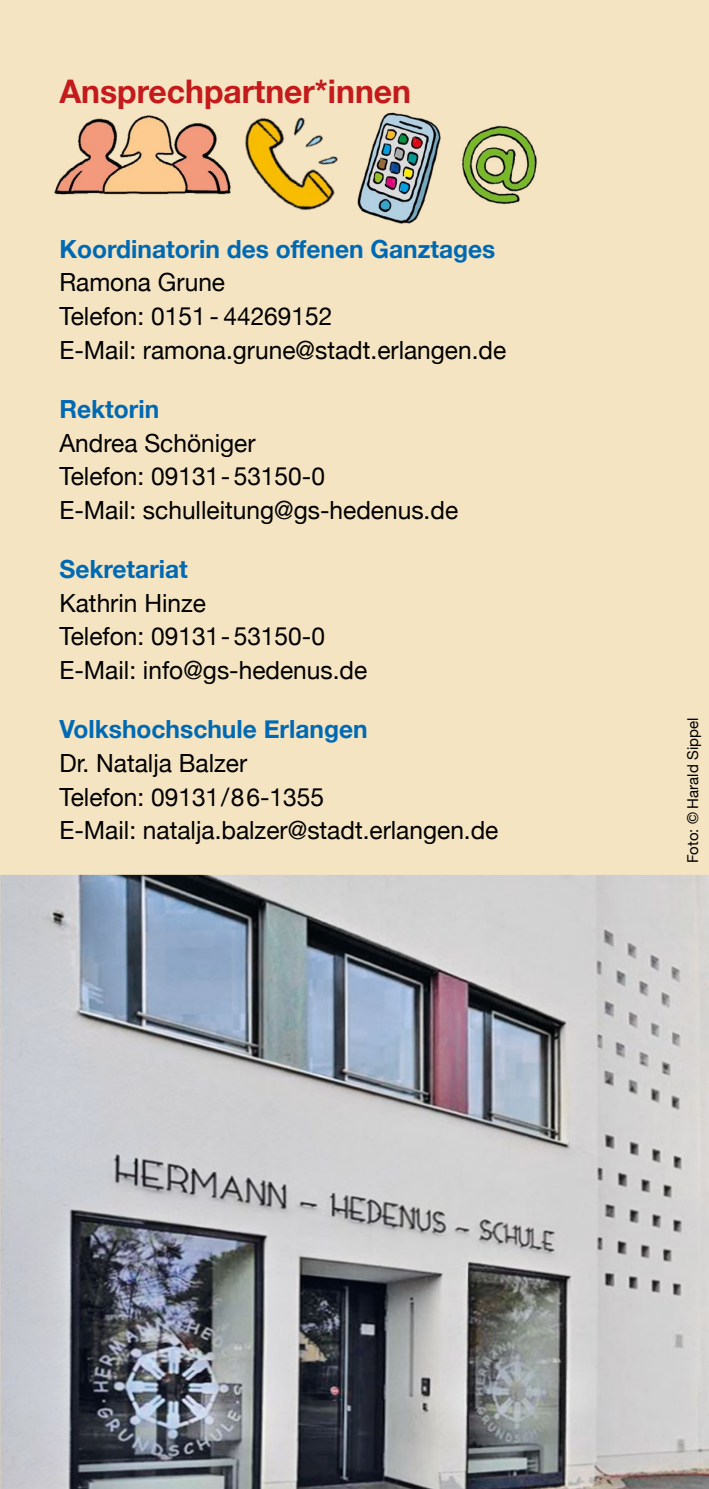
<style>
.page{position:relative;width:709px;height:1489px;background:#fff}
.page>*{position:absolute;margin:0;border:0;box-sizing:border-box;transform-origin:0 0}
.t1{font:700 32.5px "Helvetica Neue";color:#c51a1b}
.t2{font:25px/33.8px "Helvetica Neue";color:#000}
.t3{font:700 25px "Helvetica Neue";color:#0069b4}
.t4{font:15px "Helvetica Neue";letter-spacing:.005em;color:#000}
</style>
<div class="page">
<div style="left:0;top:0;width:709px;height:1488px;background:#f4e4c2"></div>
<img style="left:54px;top:115px;width:167px;height:80px">
<img style="left:363px;top:112px;width:78px;height:112px">
<img style="left:462px;top:125px;width:75px;height:80px">
<img style="left:221px;top:117px;width:142px;height:95px">
<img style="left:0;top:874px;width:709px;height:614px">
<h1 class="t1" style="left:59px;top:65px;width:353px">Ansprechpartner*innen</h1>
<p class="t3" style="left:59px;top:229px;width:437px">Koordinatorin des offenen Ganztages</p>
<p class="t2" style="left:59px;top:267px;width:448px">Ramona Grune<br>Telefon: 0151 - 44269152<br>E-Mail: ramona.grune@stadt.erlangen.de</p>
<p class="t3" style="left:59px;top:389px;width:101px">Rektorin</p>
<p class="t2" style="left:59px;top:427px;width:400px">Andrea Schöniger<br>Telefon: 09131- 53150-0<br>E-Mail: schulleitung@gs-hedenus.de</p>
<p class="t3" style="left:59px;top:549px;width:130px">Sekretariat</p>
<p class="t2" style="left:59px;top:587px;width:309px">Kathrin Hinze<br>Telefon: 09131- 53150-0<br>E-Mail: info@gs-hedenus.de</p>
<p class="t3" style="left:59px;top:709px;width:310px">Volkshochschule Erlangen</p>
<p class="t2" style="left:59px;top:747px;width:440px">Dr. Natalja Balzer<br>Telefon: 09131/86-1355<br>E-Mail: natalja.balzer@stadt.erlangen.de</p>
<p class="t4" style="left:682px;top:863px;width:147px;rotate:-90deg">Foto: © Harald Sippel</p>
</div>
